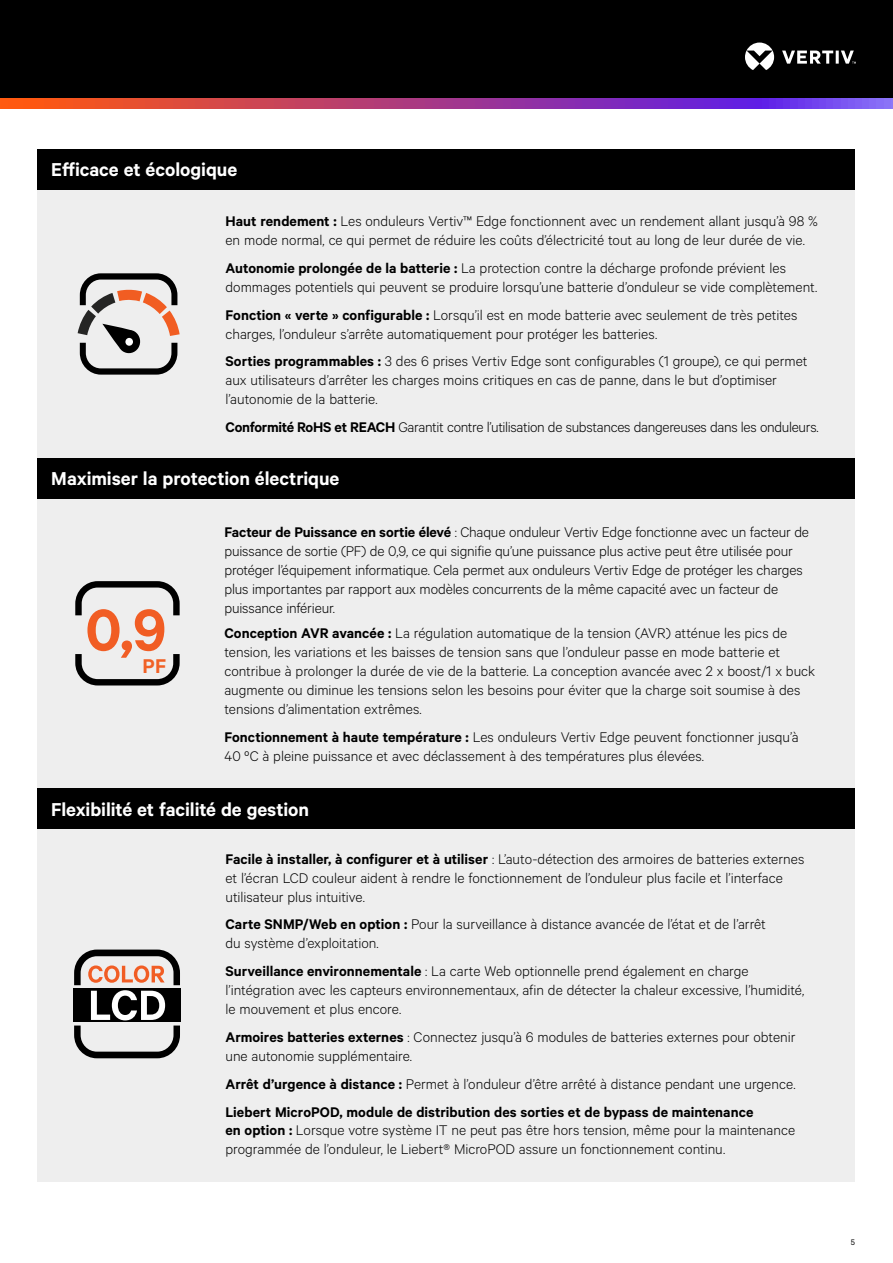
<style>
.page{position:relative;width:893px;height:1263px;background:#fff}
.page>*{position:absolute;margin:0;border:0;box-sizing:border-box;transform-origin:0 0}
.t1{font:600 66.3px "Calibre";color:#f15d24}
.t2{font:600 22.35px "Calibre";color:#f16126}
.t3{font:600 21px "Calibre";letter-spacing:-.005em;color:#fff}
.t4{font:300 15.75px/18.9px "Calibre";color:#000}
.t5{font:600 15.75px/27.9px "Calibre";letter-spacing:.005em;color:#000}
.t6{font:300 15.75px "Calibre";letter-spacing:-.02em;color:#000}
.t7{font:9px "Calibre";color:#000}
.s1{font-weight:600}
.s2{font-weight:300}
</style>
<div class="page">
<div style="left:0;top:0;width:893px;height:108px;background:#000"></div>
<svg style="left:745px;top:43px;width:111px;height:27px"></svg>
<svg style="left:0;top:98px;width:893px;height:11px;background:#a83e89"></svg>
<div style="left:38px;top:174px;width:817px;height:1008px;background:#eee"></div>
<div style="left:38px;top:149px;width:817px;height:41px;background:#000"></div>
<div style="left:38px;top:458px;width:817px;height:41px;background:#000"></div>
<div style="left:38px;top:789px;width:817px;height:40px;background:#000"></div>
<svg style="left:78px;top:273px;width:102px;height:102px"></svg>
<svg style="left:75px;top:581px;width:105px;height:34px"></svg>
<svg style="left:75px;top:654px;width:105px;height:31px"></svg>
<svg style="left:74px;top:949px;width:106px;height:109px"></svg>
<h3 class="t3" style="left:51px;top:157px;width:187px">Efficace et écologique</h3>
<p class="t4" style="left:225px;top:211px;width:594px"><span class="s1">Haut rendement :</span> Les onduleurs Vertiv™ Edge fonctionnent avec un rendement allant jusqu’à 98 % en mode normal, ce qui permet de réduire les coûts d’électricité tout au long de leur durée de vie.</p>
<p class="t4" style="left:225px;top:258px;width:593px"><span class="s1">Autonomie prolongée de la batterie :</span> La protection contre la décharge profonde prévient les dommages potentiels qui peuvent se produire lorsqu’une batterie d’onduleur se vide complètement.</p>
<p class="t4" style="left:225px;top:305px;width:573px"><span class="s1">Fonction « verte » configurable :</span> Lorsqu’il est en mode batterie avec seulement de très petites charges, l’onduleur s’arrête automatiquement pour protéger les batteries.</p>
<p class="t4" style="left:225px;top:351px;width:584px"><span class="s1">Sorties programmables :</span> 3 des 6 prises Vertiv Edge sont configurables (1 groupe), ce qui permet aux utilisateurs d’arrêter les charges moins critiques en cas de panne, dans le but d’optimiser l’autonomie de la batterie.</p>
<p class="t6" style="left:225px;top:418px;width:595px"><span class="s1">Conformité RoHS et REACH</span> Garantit contre l’utilisation de substances dangereuses dans les onduleurs.</p>
<h3 class="t3" style="left:51px;top:466px;width:290px">Maximiser la protection électrique</h3>
<h1 class="t1" style="left:85px;top:590px;width:83px">0,9</h1>
<h2 class="t2" style="left:143px;top:653px;width:25px">PF</h2>
<p class="t4" style="left:224px;top:522px;width:586px"><span class="s1">Facteur de Puissance en sortie élevé</span> : Chaque onduleur Vertiv Edge fonctionne avec un facteur de puissance de sortie (PF) de 0,9, ce qui signifie qu’une puissance plus active peut être utilisée pour protéger l’équipement informatique. Cela permet aux onduleurs Vertiv Edge de protéger les charges plus importantes par rapport aux modèles concurrents de la même capacité avec un facteur de puissance inférieur.</p>
<p class="t4" style="left:224px;top:623px;width:592px"><span class="s1">Conception AVR avancée :</span> La régulation automatique de la tension (AVR) atténue les pics de tension, les variations et les baisses de tension sans que l’onduleur passe en mode batterie et contribue à prolonger la durée de vie de la batterie. La conception avancée avec 2 x boost/1 x buck augmente ou diminue les tensions selon les besoins pour éviter que la charge soit soumise à des tensions d’alimentation extrêmes.</p>
<p class="t4" style="left:224px;top:727px;width:576px"><span class="s1">Fonctionnement à haute température :</span> Les onduleurs Vertiv Edge peuvent fonctionner jusqu’à<br>40 ºC à pleine puissance et avec déclassement à des températures plus élevées.</p>
<h3 class="t3" style="left:51px;top:797px;width:259px">Flexibilité et facilité de gestion</h3>
<p class="t4" style="left:225px;top:849px;width:580px"><span class="s1">Facile à installer, à configurer et à utiliser</span> : L’auto-détection des armoires de batteries externes et l’écran LCD couleur aident à rendre le fonctionnement de l’onduleur plus facile et l’interface utilisateur plus intuitive.</p>
<p class="t4" style="left:225px;top:914px;width:542px"><span class="s1">Carte SNMP/Web en option :</span> Pour la surveillance à distance avancée de l’état et de l’arrêt du système d’exploitation.</p>
<p class="t4" style="left:225px;top:961px;width:580px"><span class="s1">Surveillance environnementale</span> : La carte Web optionnelle prend également en charge l’intégration avec les capteurs environnementaux, afin de détecter la chaleur excessive, l’humidité, le mouvement et plus encore.</p>
<p class="t4" style="left:225px;top:1027px;width:571px"><span class="s1">Armoires batteries externes</span> : Connectez jusqu’à 6 modules de batteries externes pour obtenir une autonomie supplémentaire.</p>
<p class="t5" style="left:225px;top:1069px;width:572px">Arrêt d’urgence à distance : <span class="s2">Permet à l’onduleur d’être arrêté à distance pendant une urgence.<br></span>Liebert MicroPOD, module de distribution des sorties et de bypass de maintenance</p>
<p class="t4" style="left:225px;top:1120px;width:571px"><span class="s1">en option :</span> Lorsque votre système IT ne peut pas être hors tension, même pour la maintenance programmée de l’onduleur, le Liebert® MicroPOD assure un fonctionnement continu.</p>
<p class="t7" style="left:851px;top:1236px;width:6px">5</p>
</div>
